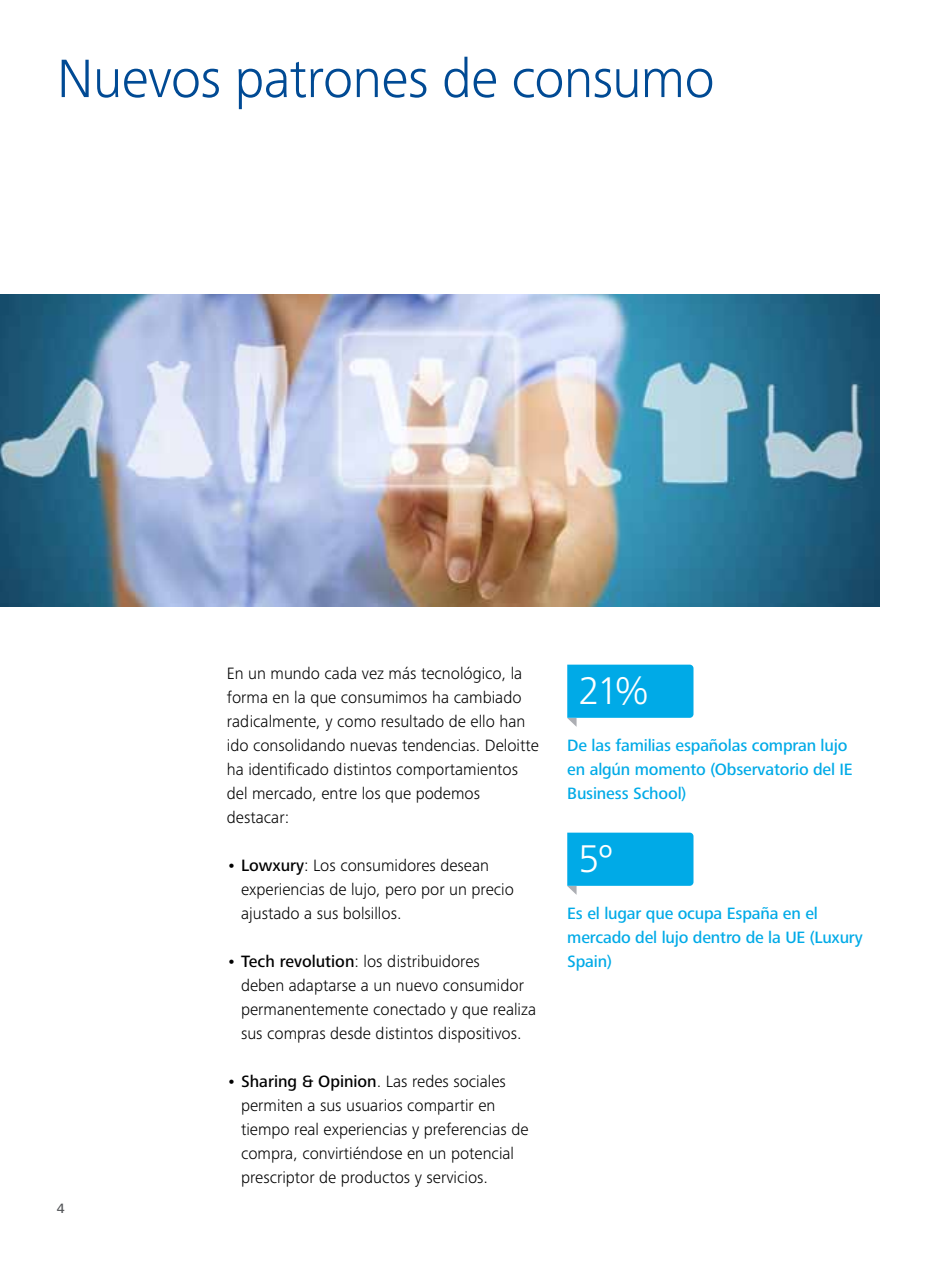
<style>
.page{position:relative;width:936px;height:1270px;background:#fff}
.page>*{position:absolute;margin:0;border:0;box-sizing:border-box;transform-origin:0 0}
.t1{font:300 56px "Frutiger Next Pro";letter-spacing:-.01em;color:#004a94}
.t2{font:300 40px "Frutiger Next Pro";color:#fff}
.t3{font:300 17px/24px "Frutiger Next Pro";color:#000}
.t4{font:500 17px/24px "Frutiger Next Pro";letter-spacing:-.01em;color:#00aae7}
.t5{font:500 14px "Frutiger Next Pro";color:#545659}
.s1{font-weight:500}
</style>
<div class="page">
<svg style="left:567px;top:665px;width:126px;height:62px;background:#25b6ea"></svg>
<svg style="left:567px;top:833px;width:126px;height:62px;background:#25b6ea"></svg>
<img style="left:0;top:295px;width:879px;height:312px">
<h1 class="t1" style="left:57px;top:46px;width:659px">Nuevos patrones de consumo</h1>
<p class="t5" style="left:57px;top:1201px;width:9px">4</p>
<p class="t3" style="left:227px;top:661px;width:313px">En un mundo cada vez más tecnológico, la forma en la que consumimos ha cambiado radicalmente, y como resultado de ello han ido consolidando nuevas tendencias. Deloitte ha identificado distintos comportamientos del mercado, entre los que podemos destacar:</p>
<p class="t3" style="left:241px;top:853px;width:274px;text-indent:-14px"><span class="s1">• Lowxury</span>: Los consumidores desean experiencias de lujo, pero por un precio ajustado a sus bolsillos.</p>
<p class="t3" style="left:241px;top:949px;width:296px;text-indent:-14px"><span class="s1">• Tech revolution</span>: los distribuidores<br>deben adaptarse a un nuevo consumidor permanentemente conectado y que realiza sus compras desde distintos dispositivos.</p>
<p class="t3" style="left:241px;top:1069px;width:289px;text-indent:-14px"><span class="s1">• Sharing &amp; Opinion</span>. Las redes sociales permiten a sus usuarios compartir en tiempo real experiencias y preferencias de compra, convirtiéndose en un potencial prescriptor de productos y servicios.</p>
<h2 class="t2" style="left:578px;top:668px;width:72px">21%</h2>
<p class="t4" style="left:567px;top:733px;width:287px">De las familias españolas compran lujo en algún momento (Observatorio del IE<br>Business School)</p>
<h2 class="t2" style="left:578px;top:836px;width:36px">5º</h2>
<p class="t4" style="left:567px;top:901px;width:297px">Es el lugar que ocupa España en el mercado del lujo dentro de la UE (Luxury<br>Spain)</p>
</div>
